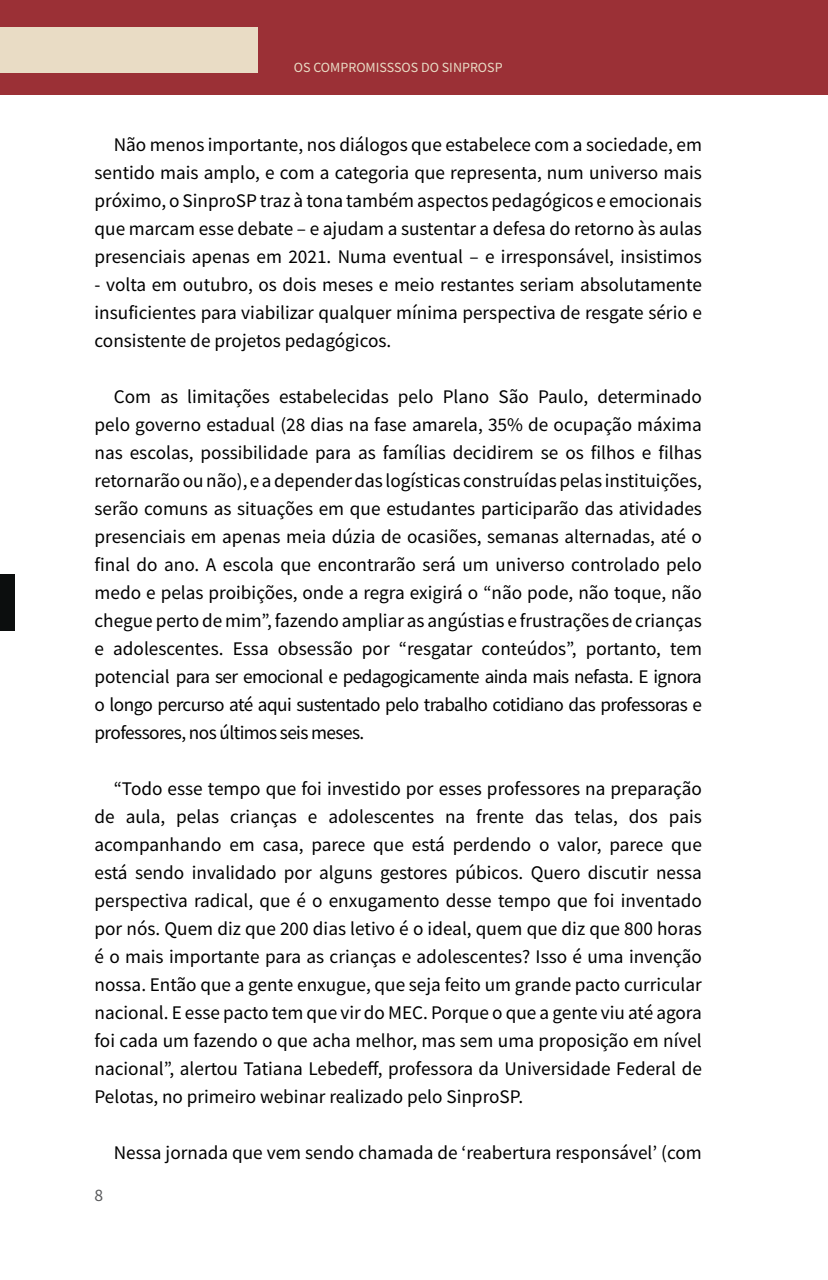
<style>
.page{position:relative;width:828px;height:1280px;background:#fff}
.page>*{position:absolute;margin:0;border:0;box-sizing:border-box;transform-origin:0 0}
.t1{font:19.25px/28px "Source Sans Pro";color:#000;text-align:justify}
.t2{font:17.5px "Source Sans Pro";color:#58595b}
.t3{font:14px "Source Sans Pro";color:#e9dcc5}
</style>
<div class="page">
<div style="left:0;top:0;width:828px;height:94px;background:#9b3036"></div>
<div style="left:0;top:27px;width:258px;height:46px;background:#e9dcc5"></div>
<div style="left:0;top:574px;width:14px;height:57px;background:#0c0e0e"></div>
<p class="t3" style="left:294px;top:58px;width:210px">OS COMPROMISSSOS DO SINPROSP</p>
<p class="t1" style="left:94px;top:130px;width:609px;text-indent:19px">Não menos importante, nos diálogos que estabelece com a sociedade, em sentido mais amplo, e com a categoria que representa, num universo mais próximo, o SinproSP traz à tona também aspectos pedagógicos e emocionais que marcam esse debate – e ajudam a sustentar a defesa do retorno às aulas presenciais apenas em 2021. Numa eventual – e irresponsável, insistimos</p>
<p class="t1" style="left:94px;top:270px;width:609px">- volta em outubro, os dois meses e meio restantes seriam absolutamente insuficientes para viabilizar qualquer mínima perspectiva de resgate sério e consistente de projetos pedagógicos.</p>
<p class="t1" style="left:94px;top:382px;width:609px;text-indent:19px">Com as limitações estabelecidas pelo Plano São Paulo, determinado pelo governo estadual (28 dias na fase amarela, 35% de ocupação máxima nas escolas, possibilidade para as famílias decidirem se os filhos e filhas retornarão ou não), e a depender das logísticas construídas pelas instituições, serão comuns as situações em que estudantes participarão das atividades presenciais em apenas meia dúzia de ocasiões, semanas alternadas, até o final do ano. A escola que encontrarão será um universo controlado pelo medo e pelas proibições, onde a regra exigirá o “não pode, não toque, não chegue perto de mim”, fazendo ampliar as angústias e frustrações de crianças e adolescentes. Essa obsessão por “resgatar conteúdos”, portanto, tem potencial para ser emocional e pedagogicamente ainda mais nefasta. E ignora o longo percurso até aqui sustentado pelo trabalho cotidiano das professoras e professores, nos últimos seis meses.</p>
<p class="t1" style="left:94px;top:774px;width:609px;text-indent:19px">“Todo esse tempo que foi investido por esses professores na preparação de aula, pelas crianças e adolescentes na frente das telas, dos pais acompanhando em casa, parece que está perdendo o valor, parece que está sendo invalidado por alguns gestores púbicos. Quero discutir nessa perspectiva radical, que é o enxugamento desse tempo que foi inventado por nós. Quem diz que 200 dias letivo é o ideal, quem que diz que 800 horas é o mais importante para as crianças e adolescentes? Isso é uma invenção nossa. Então que a gente enxugue, que seja feito um grande pacto curricular nacional. E esse pacto tem que vir do MEC. Porque o que a gente viu até agora foi cada um fazendo o que acha melhor, mas sem uma proposição em nível nacional”, alertou Tatiana Lebedeff, professora da Universidade Federal de Pelotas, no primeiro webinar realizado pelo SinproSP.</p>
<p class="t1" style="left:114px;top:1138px;width:589px">Nessa jornada que vem sendo chamada de ‘reabertura responsável’ (com</p>
<p class="t2" style="left:94px;top:1184px;width:10px">8</p>
</div>
